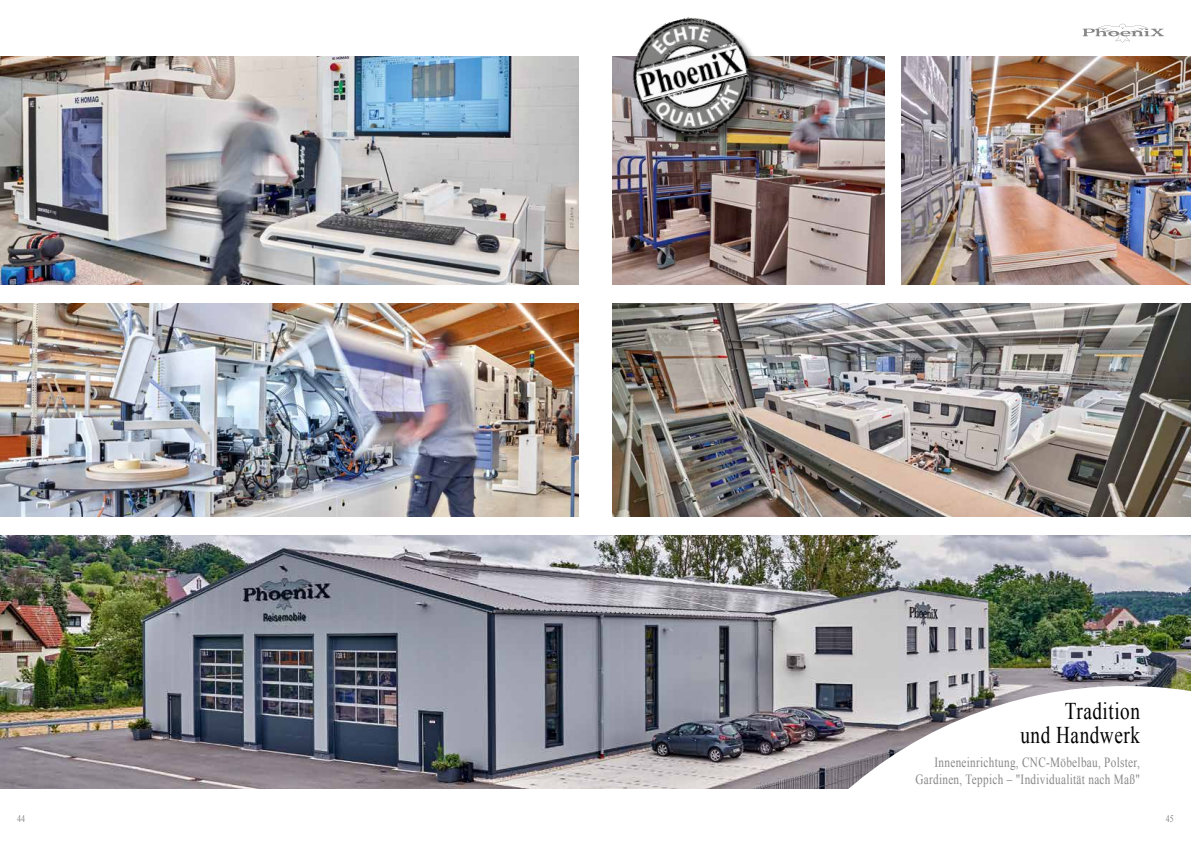
<style>
.page{position:relative;width:1191px;height:842px;background:#fff}
.page>*{position:absolute;margin:0;border:0;box-sizing:border-box;transform-origin:0 0}
.t1{font:24px/24px "Times New Roman";letter-spacing:.025em;color:#000;text-align:right;scale:.8 1}
.t2{font:14px/16.8px "Times New Roman";letter-spacing:.025em;color:#868786;text-align:right;scale:.8 1}
.t3{font:10px "Times New Roman";color:#868786;scale:.8 1}
</style>
<div class="page">
<img style="left:901px;top:57px;width:290px;height:228px">
<img style="left:612px;top:57px;width:272px;height:228px">
<img style="left:0;top:57px;width:578px;height:228px">
<img style="left:0;top:304px;width:578px;height:212px">
<img style="left:613px;top:304px;width:578px;height:212px">
<img style="left:0;top:535px;width:1191px;height:254px">
<svg style="left:700px;top:686px;width:491px;height:103px"></svg>
<svg style="left:1082px;top:24px;width:82px;height:19px"></svg>
<img style="left:621px;top:17px;width:142px;height:130px">
<h1 class="t1" style="left:1020px;top:699px;width:151px">Tradition<br>und Handwerk</h1>
<p class="t2" style="left:915px;top:754px;width:282px">Inneneinrichtung, CNC-Möbelbau, Polster,<br>Gardinen, Teppich – "Individualität nach Maß"</p>
<p class="t3" style="left:17px;top:812px;width:11px">44</p>
<p class="t3" style="left:1166px;top:812px;width:11px">45</p>
</div>
